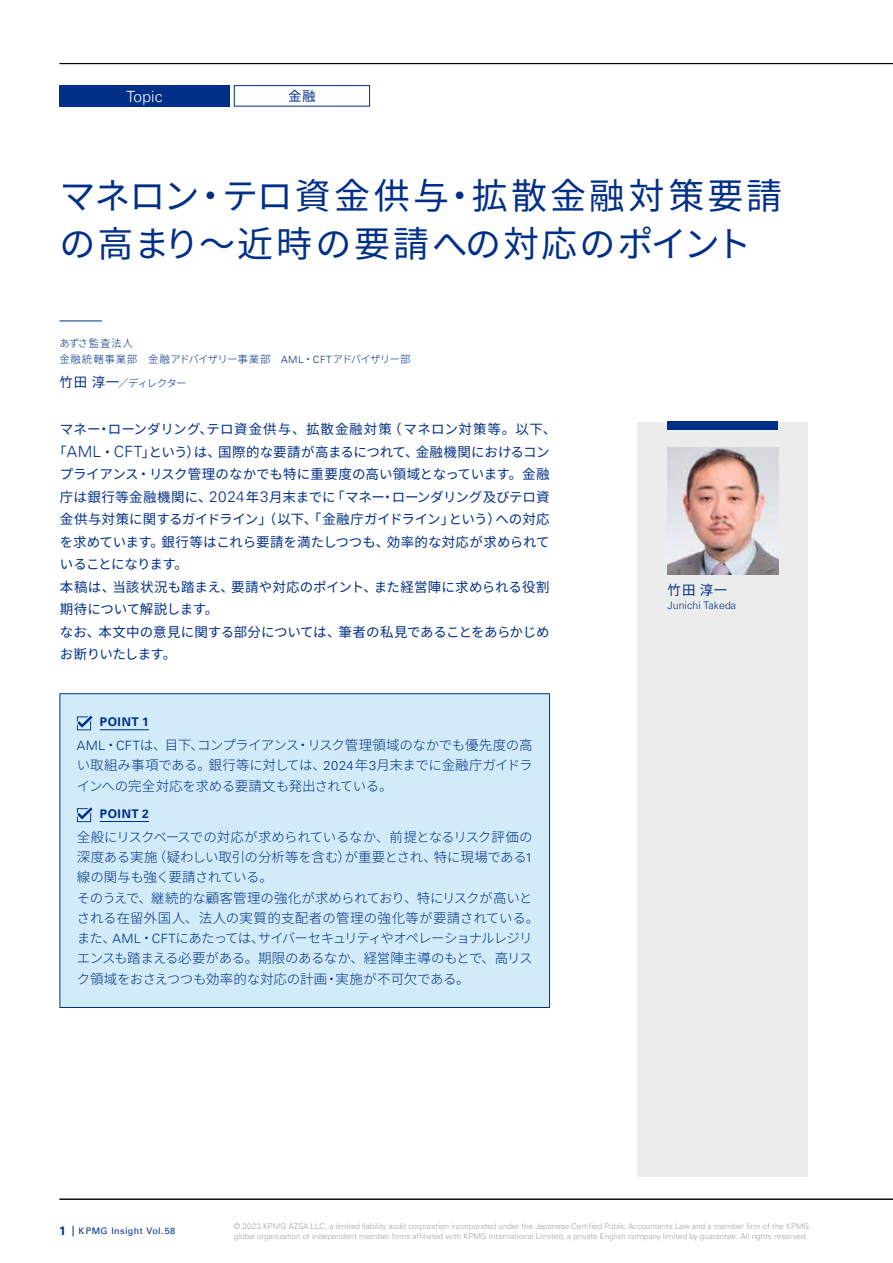
<style>
.page{position:relative;width:893px;height:1263px;background:#fff}
.page>*{position:absolute;margin:0;border:0;box-sizing:border-box;transform-origin:0 0}
.t1{font:36px/48px "Noto Sans CJ Kjp";letter-spacing:.065em;color:#002f87}
.t2{font:300 15.45px "Universfor KPMG";letter-spacing:.01em;color:#fff}
.t3{font:300 13.5px/20.2px "Noto Sans CJ Kjp";letter-spacing:-.025em;color:#002f87;text-align:justify}
.t4{font:13.5px "Noto Sans CJ Kjp";letter-spacing:-.005em;color:#002f87}
.t5{font:13.5px "Noto Sans CJ Kjp";letter-spacing:.025em;color:#002f87}
.t6{font:13.5px "Noto Sans CJ Kjp";letter-spacing:-.025em;color:#002f87}
.t7{font:13.5px "Noto Sans CJ Kjp";letter-spacing:-.055em;color:#002f87}
.t8{font:13.5px "Noto Sans CJ Kjp";letter-spacing:-.04em;color:#002f87}
.t9{font:700 12px "Universfor KPMG";letter-spacing:.04em;color:#002f87}
.t10{font:300 10.5px/16.5px "Noto Sans CJ Kjp";letter-spacing:.005em;color:#002f87}
.t11{font:300 10.5px "Universfor KPMG";letter-spacing:.01em;color:#002f87}
.t12{font:300 10.5px "Noto Sans CJ Kjp";letter-spacing:-.07em;color:#002f87}
.t13{font:9px "Universfor KPMG";letter-spacing:.04em;color:#002f87}
.t14{font:300 7.95px/9.8px "Universfor KPMG";letter-spacing:.01em;color:#9fa0a0}
.s1{font-family:"Universfor KPMG";font-size:10.05px}
.s2{font-weight:400;font-size:13.5px}
.s3{font-family:"Universfor KPMG";font-weight:300;font-size:15.45px}
.s4{font-family:"Universfor KPMG";font-weight:300;font-size:15.3px}
.s5{font-family:"Universfor KPMG";font-size:12.9px}
</style>
<div class="page">
<hr style="left:60px;top:63px;width:833px;height:1px;background:#000">
<hr style="left:60px;top:1199px;width:833px;height:1px;background:#000">
<div style="left:638px;top:422px;width:170px;height:754px;background:#ebecec"></div>
<div style="left:234px;top:85px;width:136px;height:21px;border:1px solid #002f87"></div>
<div style="left:60px;top:85px;width:170px;height:21px;background:#002f87"></div>
<div style="left:60px;top:694px;width:490px;height:313px;background:#d1ebf9"></div>
<hr style="left:60px;top:694px;width:1px;height:313px;background:#002f87">
<hr style="left:60px;top:693px;width:490px;height:1px;background:#002f87">
<hr style="left:549px;top:694px;width:1px;height:313px;background:#002f87">
<hr style="left:60px;top:1007px;width:490px;height:1px;background:#002f87">
<hr style="left:100px;top:729px;width:49px;height:1px;background:#002f87">
<hr style="left:100px;top:821px;width:49px;height:1px;background:#002f87">
<svg style="left:77px;top:716px;width:16px;height:14px"></svg>
<svg style="left:77px;top:807px;width:16px;height:15px"></svg>
<hr style="left:60px;top:321px;width:42px;height:1px;background:#002f87">
<div style="left:668px;top:422px;width:110px;height:8px;background:#002f87"></div>
<img style="left:668px;top:447px;width:110px;height:128px">
<p class="t2" style="left:127px;top:87px;width:37px">Topic</p>
<p class="t4" style="left:288px;top:88px;width:29px">金融</p>
<h1 class="t1" style="left:60px;top:172px;width:724px">マネロン・テロ資金供与・拡散金融対策要請の高まり～近時の要請への対応のポイント</h1>
<p class="t10" style="left:60px;top:335px;width:353px">あずさ監査法人<br>金融統轄事業部　金融アドバイザリー事業部　<span class="s1">AML</span>・<span class="s1">CFT</span>アドバイザリー部</p>
<p class="t12" style="left:60px;top:377px;width:129px"><span class="s2">竹田淳一</span>／ディレクター</p>
<p class="t5" style="left:60px;top:421px;width:498px">マネー・ローンダリング、テロ資金供与、拡散金融対策（マネロン対策等。以下、</p>
<p class="t4" style="left:53px;top:444px;width:498px">「<span class="s3">AML</span>・<span class="s3">CFT</span>」という）は、国際的な要請が高まるにつれて、金融機関におけるコン</p>
<p class="t4" style="left:60px;top:466px;width:491px">プライアンス・リスク管理のなかでも特に重要度の高い領域となっています。金融</p>
<p class="t4" style="left:60px;top:489px;width:491px">庁は銀行等金融機関に、<span class="s4">2024</span>年<span class="s4">3</span>月末までに「マネー・ローンダリング及びテロ資</p>
<p class="t4" style="left:60px;top:511px;width:491px">金供与対策に関するガイドライン」（以下、「金融庁ガイドライン」という）への対応</p>
<p class="t4" style="left:60px;top:534px;width:491px">を求めています。銀行等はこれら要請を満たしつつも、効率的な対応が求められて</p>
<p class="t7" style="left:60px;top:556px;width:129px">いることになります。</p>
<p class="t4" style="left:60px;top:579px;width:491px">本稿は、当該状況も踏まえ、要請や対応のポイント、また経営陣に求められる役割</p>
<p class="t6" style="left:60px;top:601px;width:160px">期待について解説します。</p>
<p class="t4" style="left:60px;top:624px;width:491px">なお、本文中の意見に関する部分については、筆者の私見であることをあらかじめ</p>
<p class="t8" style="left:60px;top:646px;width:118px">お断りいたします。</p>
<p class="t9" style="left:100px;top:715px;width:51px">POINT 1</p>
<p class="t3" style="left:77px;top:735px;width:457px"><span class="s5">AML</span> ・ <span class="s5">CFT</span>は、目下、コンプライアンス・リスク管理領域のなかでも優先度の高い取組み事項である。銀行等に対しては、<span class="s5">2024</span>年<span class="s5">3</span>月末までに金融庁ガイドラインへの完全対応を求める要請文も発出されている。</p>
<p class="t9" style="left:100px;top:806px;width:51px">POINT 2</p>
<p class="t3" style="left:77px;top:827px;width:464px;text-align:left">全般にリスクベースでの対応が求められているなか、前提となるリスク評価の深度ある実施（疑わしい取引の分析等を含む）が重要とされ、特に現場である<span class="s5">1</span>線の関与も強く要請されている。<br>そのうえで、継続的な顧客管理の強化が求められており、特にリスクが高いとされる在留外国人、法人の実質的支配者の管理の強化等が要請されている。また、<span class="s5">AML</span> ・ <span class="s5">CFT</span>にあたっては、サイバーセキュリティやオペレーショナルレジリエンスも踏まえる必要がある。期限のあるなか、経営陣主導のもとで、高リスク領域をおさえつつも効率的な対応の計画・実施が不可欠である。</p>
<p class="t4" style="left:668px;top:582px;width:61px">竹田淳一</p>
<p class="t11" style="left:668px;top:599px;width:70px">Junichi Takeda</p>
<p class="t9" style="left:59px;top:1224px;width:8px">1</p>
<p class="t13" style="left:79px;top:1226px;width:98px">KPMG Insight Vol.58</p>
<p class="t14" style="left:234px;top:1221px;width:577px">© 2023 KPMG AZSA LLC, a limited liability audit corporation incorporated under the Japanese Certified Public Accountants Law and a member firm of the KPMG global organization of independent member firms affiliated with KPMG International Limited, a private English company limited by guarantee. All rights reserved.</p>
</div>
